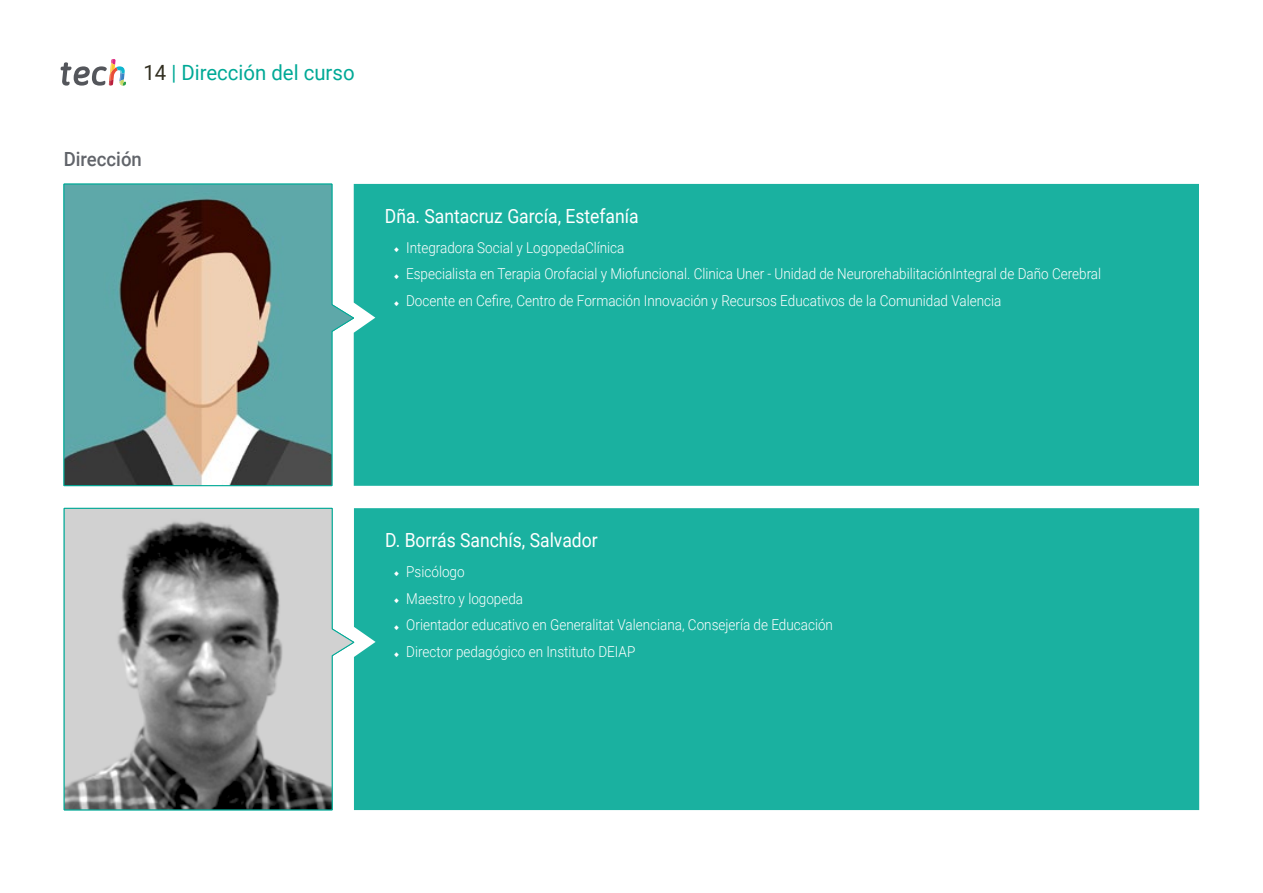
<style>
.page{position:relative;width:1263px;height:893px;background:#fff}
.page>*{position:absolute;margin:0;border:0;box-sizing:border-box;transform-origin:0 0}
.t1{font:21px "Roboto";color:#00a996}
.t2{font:19.5px "Roboto";color:#fff;scale:.9 1}
.t3{font:500 19.5px "Roboto";color:#61646a;scale:.95 1}
.t4{font:300 15px/26.7px "Roboto";color:#fff;scale:.9 1}
.s1{color:#312e20}
</style>
<div class="page">
<div style="left:354px;top:184px;width:845px;height:302px;background:#1ab1a0"></div>
<svg style="left:64px;top:184px;width:290px;height:302px;background:#7f9690"></svg>
<div style="left:354px;top:508px;width:845px;height:302px;background:#1ab1a0"></div>
<svg style="left:64px;top:508px;width:290px;height:302px;background:#9fa1a0"></svg>
<svg style="left:61px;top:59px;width:65px;height:27px"></svg>
<svg style="left:394px;top:247px;width:5px;height:5px"></svg>
<svg style="left:394px;top:274px;width:5px;height:5px"></svg>
<svg style="left:394px;top:301px;width:5px;height:5px"></svg>
<svg style="left:394px;top:571px;width:5px;height:5px"></svg>
<svg style="left:394px;top:598px;width:5px;height:5px"></svg>
<svg style="left:394px;top:625px;width:5px;height:5px"></svg>
<svg style="left:394px;top:652px;width:5px;height:5px"></svg>
<h1 class="t1" style="left:144px;top:57px;width:213px"><span class="s1">14</span> | Dirección del curso</h1>
<h2 class="t3" style="left:64px;top:145px;width:84px">Dirección</h2>
<h2 class="t2" style="left:385px;top:202px;width:284px">Dña. Santacruz García, Estefanía</h2>
<p class="t4" style="left:406px;top:233px;width:774px">Integradora Social y LogopedaClínica<br>Especialista en Terapia Orofacial y Miofuncional. Clinica Uner - Unidad de NeurorehabilitaciónIntegral de Daño Cerebral<br>Docente en Cefire, Centro de Formación Innovación y Recursos Educativos de la Comunidad Valencia</p>
<h2 class="t2" style="left:385px;top:527px;width:238px">D. Borrás Sanchís, Salvador</h2>
<p class="t4" style="left:406px;top:558px;width:476px">Psicólogo<br>Maestro y logopeda<br>Orientador educativo en Generalitat Valenciana, Consejería de Educación Director pedagógico en Instituto DEIAP</p>
</div>
